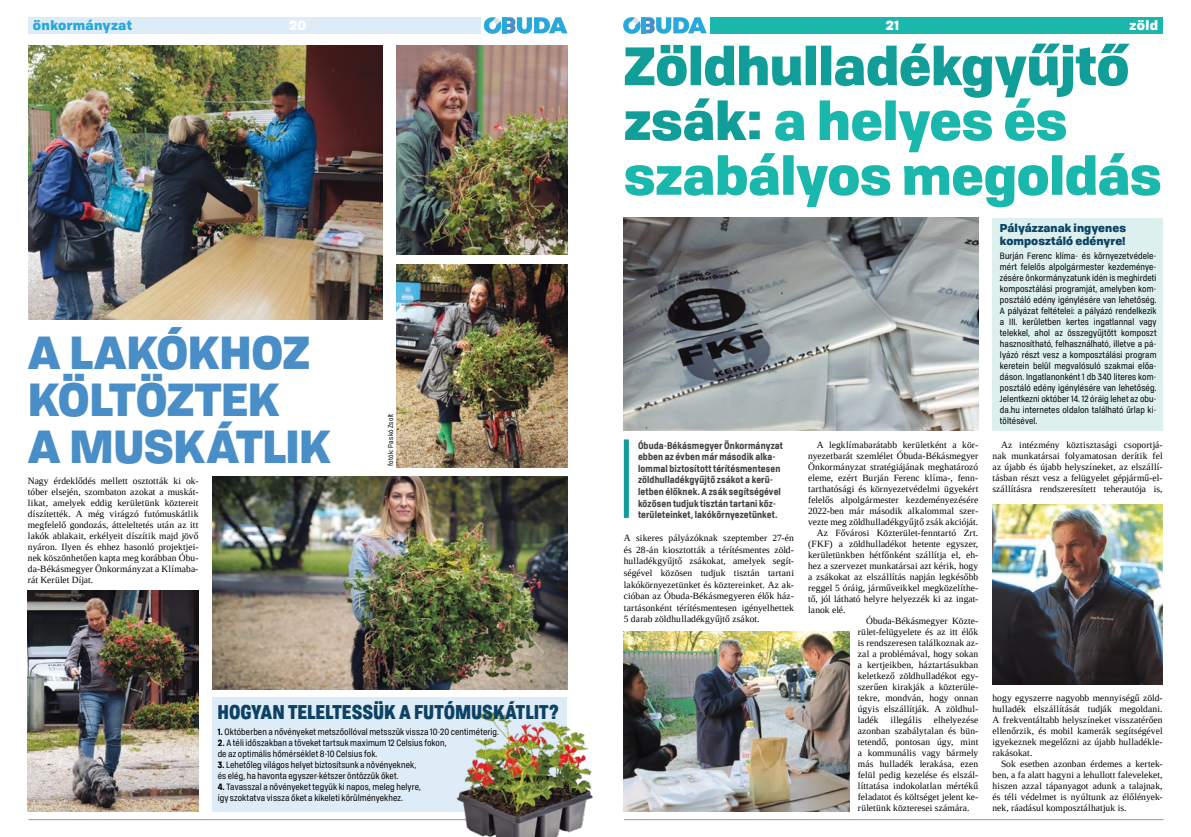
<style>
.page{position:relative;width:1191px;height:837px;background:#fff}
.page>*{position:absolute;margin:0;border:0;box-sizing:border-box;transform-origin:0 0}
.t1{font:900 52.1px/54.7px "Tofino Pro Personal";letter-spacing:-.01em;color:#19b7ac}
.t2{font:900 44.7px/46.9px "Tofino Pro Personal";letter-spacing:-.01em;color:#4a8ec7}
.t3{font:900 19.4px "Tofino Pro Personal Narrow";color:#0b4265}
.t4{font:900 13px "Tofino Pro Personal";letter-spacing:.025em;color:#28a9dc}
.t5{font:900 13px "Tofino Pro Personal";letter-spacing:.025em;color:#fff}
.t6{font:900 11px/13px "Tofino Pro Personal";color:#0b4265}
.t7{font:9.5px/11px "Liberation Serif";letter-spacing:.01em;color:#000;text-align:justify}
.t8{font:700 9.5px/11.6px "Tofino Pro Personal Narrow";letter-spacing:.01em;color:#444141}
.t9{font:9px/11px "Tofino Pro Personal Narrow";letter-spacing:.01em;color:#000}
.t10{font:7px "Tofino Pro Personal Narrow";letter-spacing:.04em;color:#000}
.s1{font-weight:700}
.s2{color:#119e99}
</style>
<div class="page">
<div style="left:992px;top:217px;width:170px;height:213px;background:#def0ee"></div>
<div style="left:213px;top:696px;width:354px;height:115px;background:#deecf7"></div>
<hr style="left:624px;top:819px;width:539px;height:1px;background:#99999a">
<hr style="left:29px;top:819px;width:538px;height:1px;background:#99999a">
<img style="left:624px;top:217px;width:354px;height:213px">
<img style="left:624px;top:631px;width:225px;height:180px">
<img style="left:992px;top:504px;width:170px;height:180px">
<div style="left:624px;top:439px;width:5px;height:78px;background:#119e99"></div>
<img style="left:28px;top:46px;width:355px;height:273px">
<img style="left:397px;top:46px;width:170px;height:208px">
<img style="left:397px;top:264px;width:170px;height:203px">
<img style="left:212px;top:476px;width:355px;height:213px">
<img style="left:28px;top:590px;width:170px;height:221px">
<img style="left:438px;top:689px;width:155px;height:147px">
<div style="left:710px;top:17px;width:452px;height:16px;background:#19b7ac"></div>
<svg style="left:623px;top:17px;width:84px;height:17px"></svg>
<hr style="left:641px;top:17px;width:4px;height:16px;background:#28a9dc">
<div style="left:28px;top:17px;width:452px;height:16px;background:#deecf7"></div>
<svg style="left:484px;top:17px;width:83px;height:17px"></svg>
<hr style="left:502px;top:17px;width:4px;height:16px;background:#28a9dc">
<h3 class="t4" style="left:33px;top:14px;width:101px">önkormányzat</h3>
<h3 class="t5" style="left:289px;top:14px;width:19px">20</h3>
<h3 class="t5" style="left:885px;top:14px;width:15px">21</h3>
<h3 class="t5" style="left:1129px;top:14px;width:30px">zöld</h3>
<h2 class="t2" style="left:28px;top:325px;width:304px">A LAKÓKHOZ<br>KÖLTÖZTEK<br>A MUSKÁTLIK</h2>
<p class="t7" style="left:28px;top:475px;width:172px">Nagy érdeklődés mellett osztották ki ok&shy;tóber elsején, szombaton azokat a muskát&shy;likat, amelyek eddig kerületünk köztereit díszítették. A még virágzó futómuskátlik megfelelő gondozás, átteleltetés után az itt lakók ablakait, erkélyeit díszítik majd jövő nyáron. Ilyen és ehhez hasonló projektjei&shy;nek köszönhetően kapta meg korábban Óbu&shy;da-Békásmegyer Önkormányzat a Klímaba&shy;rát Kerület Díjat.</p>
<p class="t10" style="left:385px;top:466px;width:54px;rotate:-90deg">fotók: Paskó Zsolt</p>
<h3 class="t3" style="left:217px;top:696px;width:343px">HOGYAN TELELTESSÜK A FUTÓMUSKÁTLIT?</h3>
<p class="t9" style="left:218px;top:725px;width:283px"><span class="s1">1.</span> Októberben a nővényeket metszőollóval metsszük vissza 10-20 centiméterig.</p>
<p class="t9" style="left:218px;top:736px;width:230px"><span class="s1">2.</span> A téli időszakban a töveket tartsuk maximum 12 Celsius fokon, de az optimális hőmérséklet 8-10 Celsius fok.</p>
<p class="t9" style="left:218px;top:758px;width:200px"><span class="s1">3.</span> Lehetőleg világos helyet biztosítsunk a növényeknek, és elég, ha havonta egyszer-kétszer öntözzük őket.</p>
<p class="t9" style="left:218px;top:780px;width:205px"><span class="s1">4.</span> Tavasszal a növényeket tegyük ki napos, meleg helyre, így szoktatva vissza őket a kikeleti körülményekhez.</p>
<h1 class="t1" style="left:624px;top:34px;width:539px"><span class="s2">Zöldhulladékgyűjtő zsák:</span> a helyes és szabályos megoldás</h1>
<p class="t8" style="left:638px;top:438px;width:146px">Óbuda-Békásmegyer Önkormányzat ebben az évben már második alka&shy;lommal biztosított térítésmentesen zöldhulladékgyűjtő zsákot a kerü&shy;letben élőknek. A zsák segítségével közösen tudjuk tisztán tartani köz&shy;területeinket, lakókörnyezetünket.</p>
<p class="t7" style="left:624px;top:532px;width:172px;line-height:11.6px">A sikeres pályázóknak szeptember 27-én és 28-án kiosztották a térítésmentes zöld&shy;hulladékgyűjtő zsákokat, amelyek segít&shy;ségével közösen tudjuk tisztán tartani lakókörnyezetünket és köztereinket. Az ak&shy;cióban az Óbuda-Békásmegyeren élők ház&shy;tartásonként térítésmentesen igényelhettek 5 darab zöldhulladékgyűjtő zsákot.</p>
<p class="t7" style="left:816px;top:439px;width:163px">A legklímabarátabb kerületként a kör-</p>
<p class="t7" style="left:808px;top:450px;width:172px">nyezetbarát szemlélet Óbuda-Békásmegyer</p>
<p class="t7" style="left:808px;top:461px;width:172px">Önkormányzat stratégiájának meghatározó</p>
<p class="t7" style="left:808px;top:472px;width:172px">eleme, ezért Burján Ferenc klíma-, fenn-</p>
<p class="t7" style="left:808px;top:483px;width:172px">tarthatósági és környezetvédelmi ügyekért</p>
<p class="t7" style="left:808px;top:494px;width:172px">felelős alpolgármester kezdeményezésére</p>
<p class="t7" style="left:808px;top:505px;width:172px">2022-ben már második alkalommal szer-</p>
<p class="t7" style="left:808px;top:516px;width:172px">vezte meg zöldhulladékgyűjtő zsák akcióját.</p>
<p class="t7" style="left:816px;top:527px;width:163px">Az Fővárosi Közterület-fenntartó Zrt.</p>
<p class="t7" style="left:808px;top:538px;width:172px">(FKF) a zöldhulladékot hetente egyszer,</p>
<p class="t7" style="left:808px;top:549px;width:172px">kerületünkben hétfőnként szállítja el, eh-</p>
<p class="t7" style="left:808px;top:560px;width:172px">hez a szervezet munkatársai azt kérik, hogy</p>
<p class="t7" style="left:808px;top:571px;width:172px">a zsákokat az elszállítás napján legkésőbb</p>
<p class="t7" style="left:808px;top:582px;width:172px">reggel 5 óráig, járműveikkel megközelíthe-</p>
<p class="t7" style="left:808px;top:593px;width:172px">tő, jól látható helyre helyezzék ki az ingat-</p>
<p class="t7" style="left:808px;top:604px;width:39px">lanok elé.</p>
<p class="t7" style="left:866px;top:615px;width:113px">Óbuda-Békásmegyer Közte-</p>
<p class="t7" style="left:857px;top:626px;width:122px">rület-felügyelete és az itt élők</p>
<p class="t7" style="left:857px;top:637px;width:122px">is rendszeresen találkoznak az-</p>
<p class="t7" style="left:857px;top:648px;width:122px">zal a problémával, hogy sokan</p>
<p class="t7" style="left:857px;top:659px;width:122px">a kertjeikben, háztartásukban</p>
<p class="t7" style="left:857px;top:670px;width:122px">keletkező zöldhulladékot egy-</p>
<p class="t7" style="left:857px;top:681px;width:122px">szerűen kirakják a közterüle-</p>
<p class="t7" style="left:857px;top:692px;width:122px">tekre, mondván, hogy onnan</p>
<p class="t7" style="left:857px;top:703px;width:122px">úgyis elszállítják. A zöldhul-</p>
<p class="t7" style="left:858px;top:714px;width:22px">ladék</p>
<p class="t7" style="left:890px;top:714px;width:33px">illegális</p>
<p class="t7" style="left:858px;top:714px;width:122px;text-indent:76px">elhelyezése azonban szabálytalan és bün&shy;tetendő, pontosan úgy, mint a kommunális vagy bármely más hulladék lerakása, ezen felül pedig kezelése és elszál&shy;líttatása indokolatlan mértékű feladatot és költséget jelent ke&shy;rületünk közteresei számára.</p>
<p class="t6" style="left:1000px;top:221px;width:128px">Pályázzanak ingyenes komposztáló edényre!</p>
<p class="t9" style="left:1000px;top:250px;width:158px;text-align:justify">Burján Ferenc klíma- és környezetvédele&shy;mért felelős alpolgármester kezdeménye&shy;zésére önkormányzatunk idén is meghirdeti komposztálási programját, amelyben kom&shy;posztáló edény igénylésére van lehetőség.<br>A pályázat feltételei: a pályázó rendelkezik a III. kerületben kertes ingatlannal vagy telekkel, ahol az összegyűjtött komposzt hasznosítható, felhasználható, illetve a pá&shy;lyázó részt vesz a komposztálási program keretein belül megvalósuló szakmai előa&shy;dáson. Ingatlanonként 1 db 340 literes kom&shy;posztáló edény igénylésére van lehetőség.<br>Jelentkezni október 14. 12 óráig lehet az obu&shy;da.hu internetes oldalon található űrlap ki&shy;töltésével.</p>
<p class="t7" style="left:992px;top:439px;width:172px;text-indent:9px">Az intézmény köztisztasági csoportjá&shy;nak munkatársai folyamatosan derítik fel az újabb és újabb helyszíneket, az elszállí&shy;tásban részt vesz a felügyelet gépjármű-el&shy;szállításra rendszeresített teherautója is,</p>
<p class="t7" style="left:992px;top:692px;width:172px">hogy egyszerre nagyobb mennyiségű zöld&shy;hulladék elszállítását tudják megoldani.<br>A frekventáltabb helyszíneket visszatérően ellenőrzik, és mobil kamerák segítségével igyekeznek megelőzni az újabb hulladékle&shy;rakásokat.</p>
<p class="t7" style="left:992px;top:758px;width:172px;text-indent:9px">Sok esetben azonban érdemes a kertek&shy;ben, a fa alatt hagyni a lehullott faleveleket, hiszen azzal tápanyagot adunk a talajnak, és téli védelmet is nyúltunk az élőlények&shy;nek, ráadásul komposztálhatjuk is.</p>
</div>
